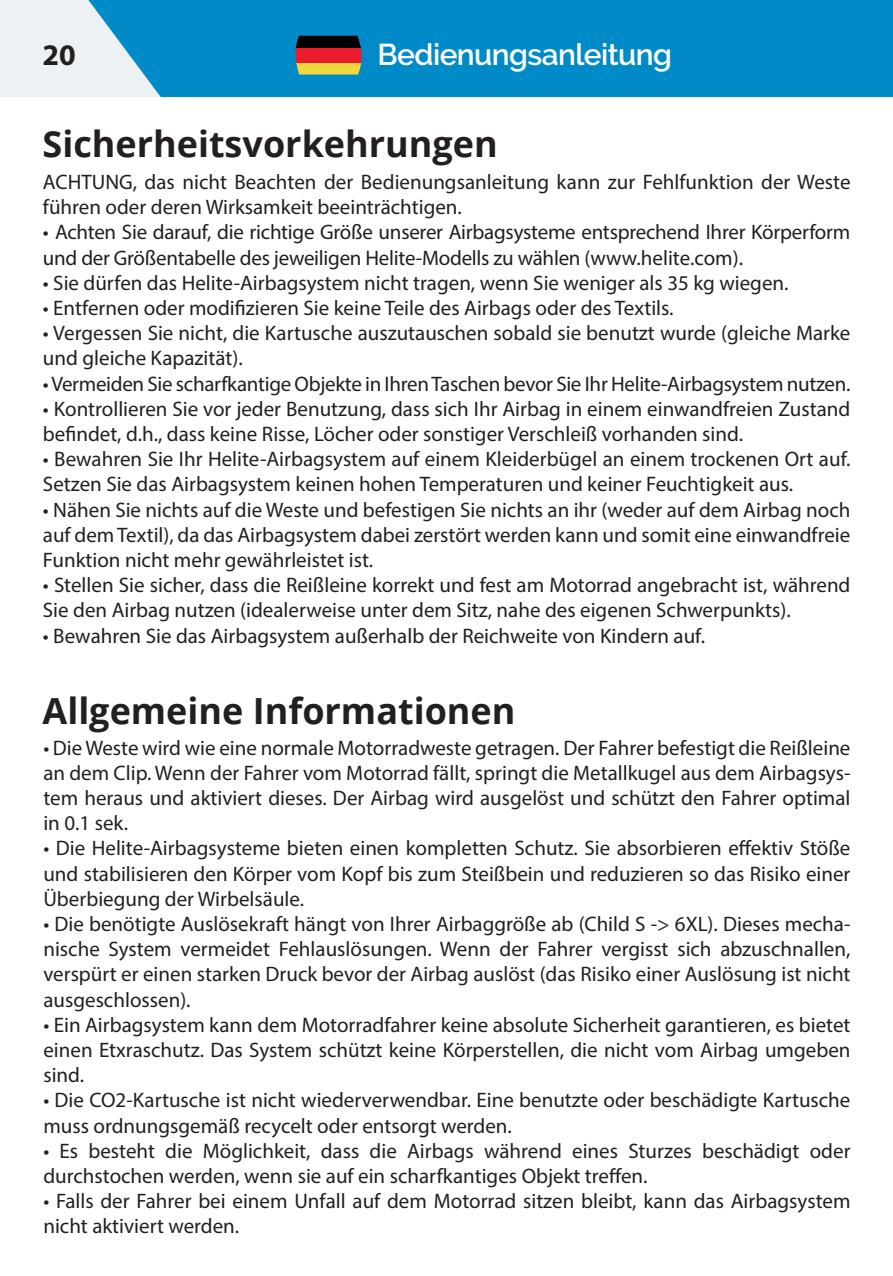
<style>
.page{position:relative;width:893px;height:1276px;background:#fff}
.page>*{position:absolute;margin:0;border:0;box-sizing:border-box;transform-origin:0 0}
.t1{font:700 36px "Open Sans";color:#231f20}
.t2{font:600 30px "Raleway";letter-spacing:-.02em;color:#fff}
.t3{font:700 30px "Myriad Pro";color:#231f20}
.t4{font:21px/25.2px "Myriad Pro";color:#231f20}
</style>
<div class="page">
<div style="left:0;top:0;width:893px;height:97px;background:#008bc8"></div>
<svg style="left:0;top:0;width:161px;height:97px"></svg>
<svg style="left:295px;top:36px;width:66px;height:13px"></svg>
<div style="left:291px;top:49px;width:75px;height:15px;background:#ea1c2c"></div>
<svg style="left:296px;top:64px;width:65px;height:11px"></svg>
<h2 class="t3" style="left:43px;top:35px;width:35px">20</h2>
<h2 class="t2" style="left:378px;top:37px;width:296px">Bedienungsanleitung</h2>
<h1 class="t1" style="left:43px;top:118px;width:457px">Sicherheitsvorkehrungen</h1>
<p class="t4" style="left:43px;top:169px;width:809px">ACHTUNG, das nicht Beachten der Bedienungsanleitung kann zur Fehlfunktion der Weste führen oder deren Wirksamkeit beeinträchtigen.</p>
<p class="t4" style="left:43px;top:219px;width:809px">• Achten Sie darauf, die richtige Größe unserer Airbagsysteme entsprechend Ihrer Körperform und der Größentabelle des jeweiligen Helite-Modells zu wählen (www.helite.com).</p>
<p class="t4" style="left:43px;top:270px;width:747px">• Sie dürfen das Helite-Airbagsystem nicht tragen, wenn Sie weniger als 35 kg wiegen.</p>
<p class="t4" style="left:43px;top:295px;width:632px">• Entfernen oder modifizieren Sie keine Teile des Airbags oder des Textils.</p>
<p class="t4" style="left:43px;top:320px;width:809px">• Vergessen Sie nicht, die Kartusche auszutauschen sobald sie benutzt wurde (gleiche Marke und gleiche Kapazität).</p>
<p class="t4" style="left:43px;top:370px;width:809px">• Vermeiden Sie scharfkantige Objekte in Ihren Taschen bevor Sie Ihr Helite-Airbagsystem nutzen.</p>
<p class="t4" style="left:43px;top:396px;width:809px">• Kontrollieren Sie vor jeder Benutzung, dass sich Ihr Airbag in einem einwandfreien Zustand befindet, d.h., dass keine Risse, Löcher oder sonstiger Verschleiß vorhanden sind.</p>
<p class="t4" style="left:43px;top:446px;width:809px">• Bewahren Sie Ihr Helite-Airbagsystem auf einem Kleiderbügel an einem trockenen Ort auf.<br>Setzen Sie das Airbagsystem keinen hohen Temperaturen und keiner Feuchtigkeit aus.</p>
<p class="t4" style="left:43px;top:496px;width:809px;text-align:justify">• Nähen Sie nichts auf die Weste und befestigen Sie nichts an ihr (weder auf dem Airbag noch auf dem Textil), da das Airbagsystem dabei zerstört werden kann und somit eine einwandfreie Funktion nicht mehr gewährleistet ist.</p>
<p class="t4" style="left:43px;top:572px;width:809px">• Stellen Sie sicher, dass die Reißleine korrekt und fest am Motorrad angebracht ist, während<br>Sie den Airbag nutzen (idealerweise unter dem Sitz, nahe des eigenen Schwerpunkts).</p>
<p class="t4" style="left:43px;top:622px;width:664px">• Bewahren Sie das Airbagsystem außerhalb der Reichweite von Kindern auf.</p>
<h1 class="t1" style="left:43px;top:685px;width:475px">Allgemeine Informationen</h1>
<p class="t4" style="left:43px;top:734px;width:809px;text-align:justify">• Die Weste wird wie eine normale Motorradweste getragen. Der Fahrer befestigt die Reißleine an dem Clip. Wenn der Fahrer vom Motorrad fällt, springt die Metallkugel aus dem Airbagsys&shy;tem heraus und aktiviert dieses. Der Airbag wird ausgelöst und schützt den Fahrer optimal in 0.1 sek.</p>
<p class="t4" style="left:43px;top:835px;width:809px;text-align:justify">• Die Helite-Airbagsysteme bieten einen kompletten Schutz. Sie absorbieren effektiv Stöße und stabilisieren den Körper vom Kopf bis zum Steißbein und reduzieren so das Risiko einer Überbiegung der Wirbelsäule.</p>
<p class="t4" style="left:43px;top:911px;width:809px;text-align:justify">• Die benötigte Auslösekraft hängt von Ihrer Airbaggröße ab (Child S -&gt; 6XL). Dieses mecha&shy;nische System vermeidet Fehlauslösungen. Wenn der Fahrer vergisst sich abzuschnallen, verspürt er einen starken Druck bevor der Airbag auslöst (das Risiko einer Auslösung ist nicht ausgeschlossen).</p>
<p class="t4" style="left:43px;top:1011px;width:809px;text-align:justify">• Ein Airbagsystem kann dem Motorradfahrer keine absolute Sicherheit garantieren, es bietet einen Etxraschutz. Das System schützt keine Körperstellen, die nicht vom Airbag umgeben sind.</p>
<p class="t4" style="left:43px;top:1087px;width:809px">• Die CO2-Kartusche ist nicht wiederverwendbar. Eine benutzte oder beschädigte Kartusche muss ordnungsgemäß recycelt oder entsorgt werden.</p>
<p class="t4" style="left:43px;top:1137px;width:809px">• Es besteht die Möglichkeit, dass die Airbags während eines Sturzes beschädigt oder durchstochen werden, wenn sie auf ein scharfkantiges Objekt treffen.</p>
<p class="t4" style="left:43px;top:1188px;width:809px">• Falls der Fahrer bei einem Unfall auf dem Motorrad sitzen bleibt, kann das Airbagsystem nicht aktiviert werden.</p>
</div>
